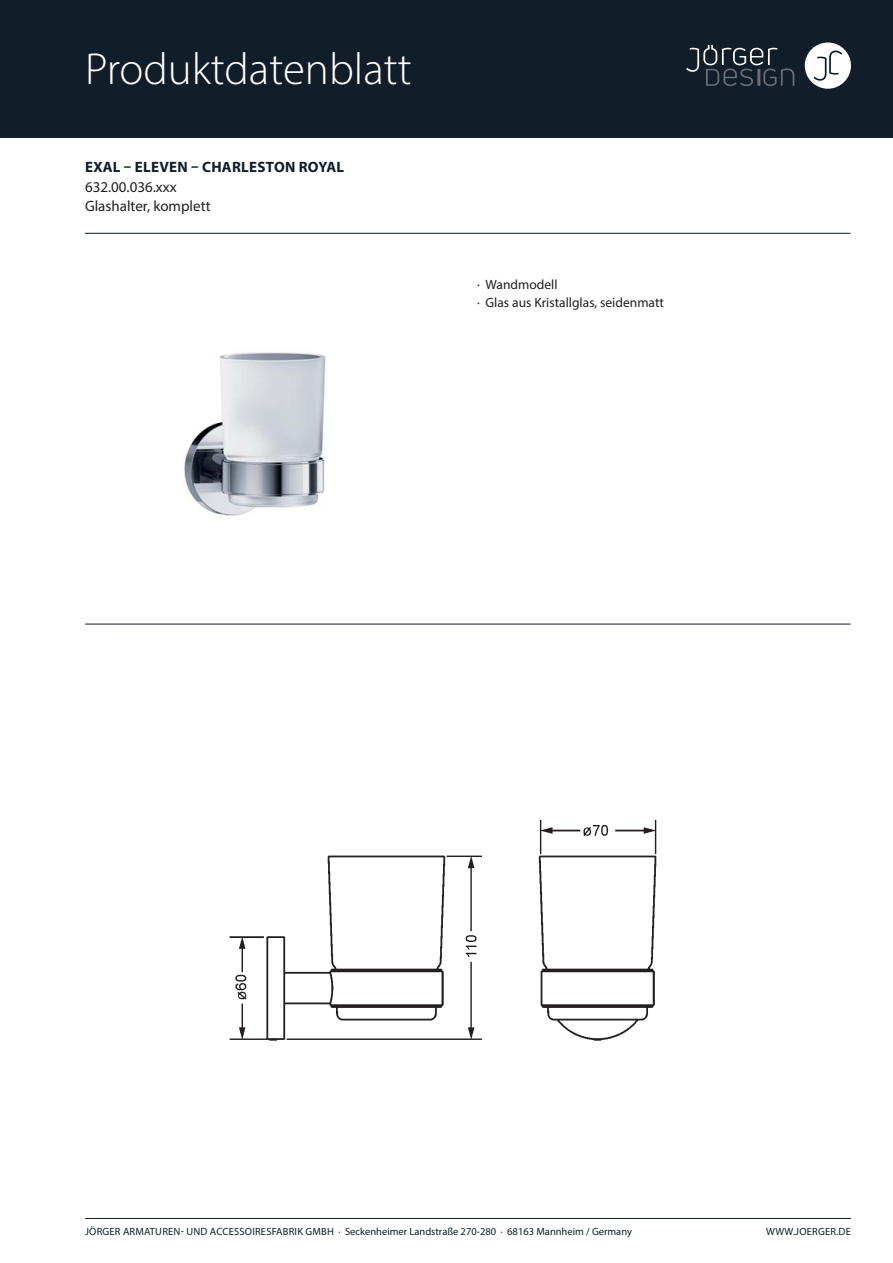
<style>
.page{position:relative;width:893px;height:1263px;background:#fff}
.page>*{position:absolute;margin:0;border:0;box-sizing:border-box;transform-origin:0 0}
.t1{font:300 45px "Myriad Pro";color:#fff}
.t2{font:15px "Myriad Pro";color:#231f20}
.t3{font:700 15px "Myriad Pro";letter-spacing:.02em;color:#111e29}
.t4{font:13.5px/18px "Myriad Pro";color:#231f20}
.t5{font:10.5px "Myriad Pro";letter-spacing:.005em;color:#111e29}
</style>
<div class="page">
<div style="left:0;top:0;width:893px;height:138px;background:#111e29"></div>
<div style="left:805px;top:43px;width:46px;height:46px;background:#fff;border-radius:50%"></div>
<svg style="left:814px;top:51px;width:28px;height:30px"></svg>
<svg style="left:686px;top:45px;width:108px;height:41px"></svg>
<hr style="left:85px;top:1218px;width:766px;height:1px;background:#111e29">
<hr style="left:85px;top:233px;width:765px;height:1px;background:#111e29">
<hr style="left:85px;top:624px;width:765px;height:1px;background:#111e29">
<img style="left:184px;top:352px;width:142px;height:164px">
<img style="left:229px;top:819px;width:428px;height:222px">
<h1 class="t1" style="left:85px;top:52px;width:328px">Produktdatenblatt</h1>
<h2 class="t3" style="left:85px;top:161px;width:260px">EXAL – ELEVEN – CHARLESTON ROYAL</h2>
<h2 class="t2" style="left:85px;top:200px;width:127px">Glashalter, komplett</h2>
<h2 class="t2" style="left:85px;top:181px;width:93px">632.00.036.xxx</h2>
<p class="t4" style="left:477px;top:277px;width:188px">· Wandmodell<br>· Glas aus Kristallglas, seidenmatt</p>
<p class="t5" style="left:85px;top:1228px;width:548px">JÖRGER ARMATUREN- UND ACCESSOIRESFABRIK GMBH · Seckenheimer Landstraße 270-280 · 68163 Mannheim / Germany</p>
<p class="t5" style="left:766px;top:1228px;width:86px">WWW.JOERGER.DE</p>
</div>
